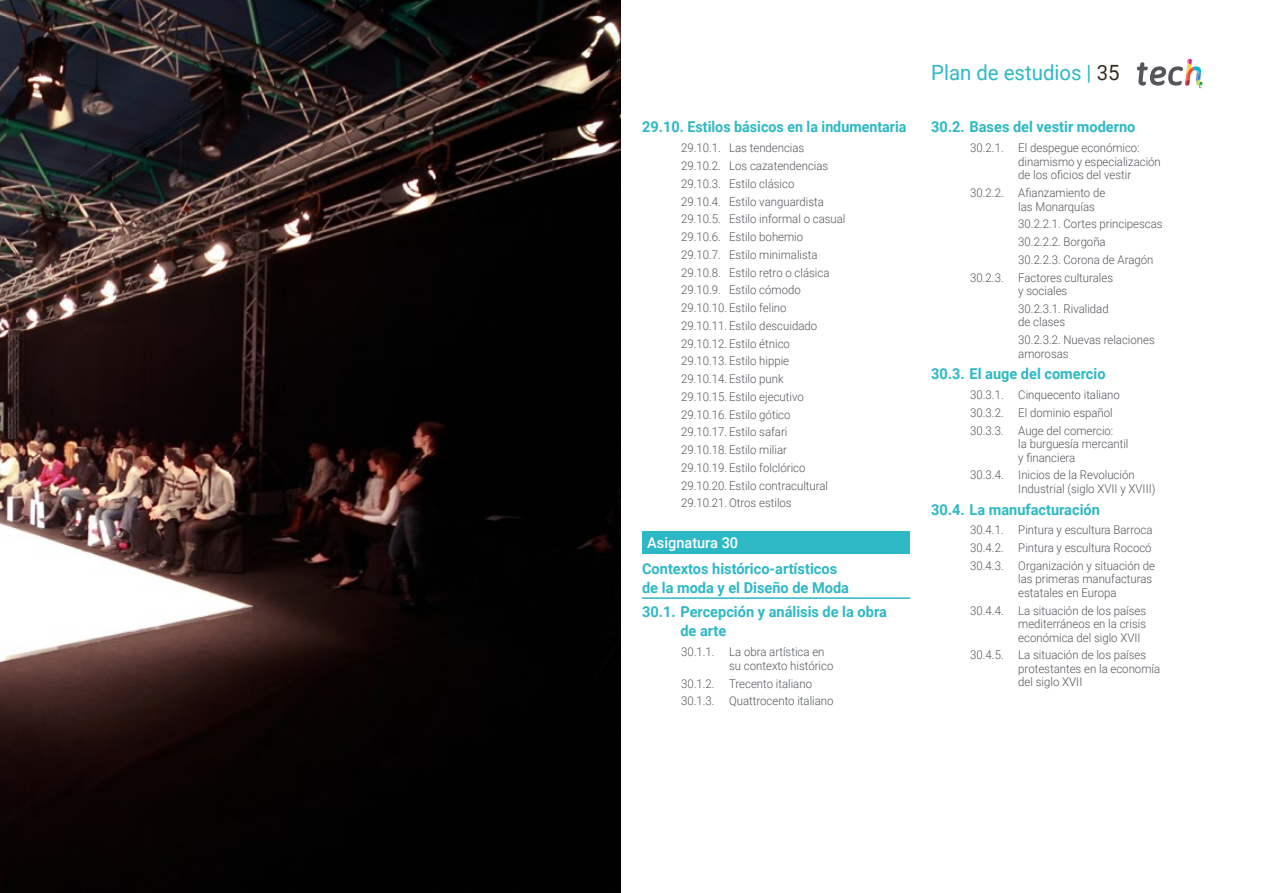
<style>
.page{position:relative;width:1263px;height:893px;background:#fff}
.page>*{position:absolute;margin:0;border:0;box-sizing:border-box;transform-origin:0 0}
.t1{font:21px "Roboto";color:#2db8c5}
.t2{font:700 15px/19.5px "Roboto";color:#2db8c5}
.t3{font:500 15px "Roboto";color:#fff}
.t4{font:300 12px/17.7px "Roboto";color:#52555b;scale:.95 1}
.s1{color:#312e20}
</style>
<div class="page">
<svg style="left:1137px;top:59px;width:65px;height:29px"></svg>
<div style="left:642px;top:531px;width:268px;height:23px;background:#2db8c5"></div>
<hr style="left:642px;top:597px;width:268px;height:2px;background:#2db8c5">
<img style="left:0;top:0;width:621px;height:893px">
<p class="t2" style="left:642px;top:117px;width:266px">29.10. Estilos básicos en la indumentaria</p>
<p class="t4" style="left:681px;top:139px;width:174px">29.10.1. Las tendencias<br>29.10.2. Los cazatendencias<br>29.10.3. Estilo clásico<br>29.10.4. Estilo vanguardista<br>29.10.5. Estilo informal o casual<br>29.10.6. Estilo bohemio<br>29.10.7. Estilo minimalista<br>29.10.8. Estilo retro o clásica<br>29.10.9. Estilo cómodo<br>29.10.10. Estilo felino<br>29.10.11. Estilo descuidado<br>29.10.12. Estilo étnico<br>29.10.13. Estilo hippie<br>29.10.14. Estilo punk<br>29.10.15. Estilo ejecutivo<br>29.10.16. Estilo gótico<br>29.10.17. Estilo safari<br>29.10.18. Estilo miliar<br>29.10.19. Estilo folclórico<br>29.10.20. Estilo contracultural<br>29.10.21. Otros estilos</p>
<p class="t3" style="left:647px;top:532px;width:92px">Asignatura 30</p>
<p class="t2" style="left:642px;top:558px;width:208px">Contextos histórico-artísticos de la moda y el Diseño de Moda</p>
<p class="t2" style="left:680px;top:601px;width:208px;text-indent:-38px">30.1. Percepción y análisis de la obra de arte</p>
<p class="t4" style="left:729px;top:645px;width:111px;line-height:13.5px;text-indent:-48px">30.1.1. La obra artística en su contexto histórico</p>
<p class="t4" style="left:681px;top:674px;width:162px">30.1.2. Trecento italiano<br>30.1.3. Quattrocento italiano</p>
<h1 class="t1" style="left:931px;top:57px;width:190px">Plan de estudios | <span class="s1">35</span></h1>
<p class="t2" style="left:931px;top:117px;width:206px">30.2. Bases del vestir moderno</p>
<p class="t4" style="left:1018px;top:141px;width:152px;line-height:13.5px;text-indent:-48px">30.2.1. El despegue económico: dinamismo y especialización de los oficios del vestir</p>
<p class="t4" style="left:1018px;top:186px;width:93px;line-height:13.5px;text-indent:-48px">30.2.2. Afianzamiento de las Monarquías</p>
<p class="t4" style="left:1018px;top:215px;width:153px">30.2.2.1. Cortes principescas</p>
<p class="t4" style="left:1018px;top:232px;width:94px">30.2.2.2. Borgoña</p>
<p class="t4" style="left:1018px;top:250px;width:144px">30.2.2.3. Corona de Aragón</p>
<p class="t4" style="left:970px;top:268px;width:152px">30.2.3. Factores culturales</p>
<p class="t4" style="left:1018px;top:282px;width:97px">y sociales<br>30.2.3.1. Rivalidad</p>
<p class="t4" style="left:1018px;top:313px;width:145px">de clases<br>30.2.3.2. Nuevas relaciones</p>
<p class="t4" style="left:1018px;top:344px;width:55px">amorosas</p>
<p class="t2" style="left:931px;top:364px;width:176px">30.3. El auge del comercio</p>
<p class="t4" style="left:970px;top:386px;width:159px">30.3.1. Cinquecento italiano<br>30.3.2. El dominio español<br>30.3.3. Auge del comercio:</p>
<p class="t4" style="left:1018px;top:437px;width:117px;line-height:13.5px">la burguesía mercantil y financiera</p>
<p class="t4" style="left:1018px;top:468px;width:146px;line-height:13.5px;text-indent:-48px">30.3.4. Inicios de la Revolución<br>Industrial (siglo XVII y XVIII)</p>
<p class="t2" style="left:931px;top:499px;width:170px">30.4. La manufacturación</p>
<p class="t4" style="left:970px;top:521px;width:196px">30.4.1. Pintura y escultura Barroca<br>30.4.2. Pintura y escultura Rococó<br>30.4.3. Organización y situación de</p>
<p class="t4" style="left:1018px;top:572px;width:143px;line-height:13.5px">las primeras manufacturas estatales en Europa</p>
<p class="t4" style="left:1018px;top:603px;width:136px;line-height:13.5px;text-align:justify;text-indent:-48px">30.4.4. La situación de los países mediterráneos en la crisis económica del siglo XVII</p>
<p class="t4" style="left:1018px;top:648px;width:151px;line-height:13.5px;text-indent:-48px">30.4.5. La situación de los países protestantes en la economía del siglo XVII</p>
</div>
